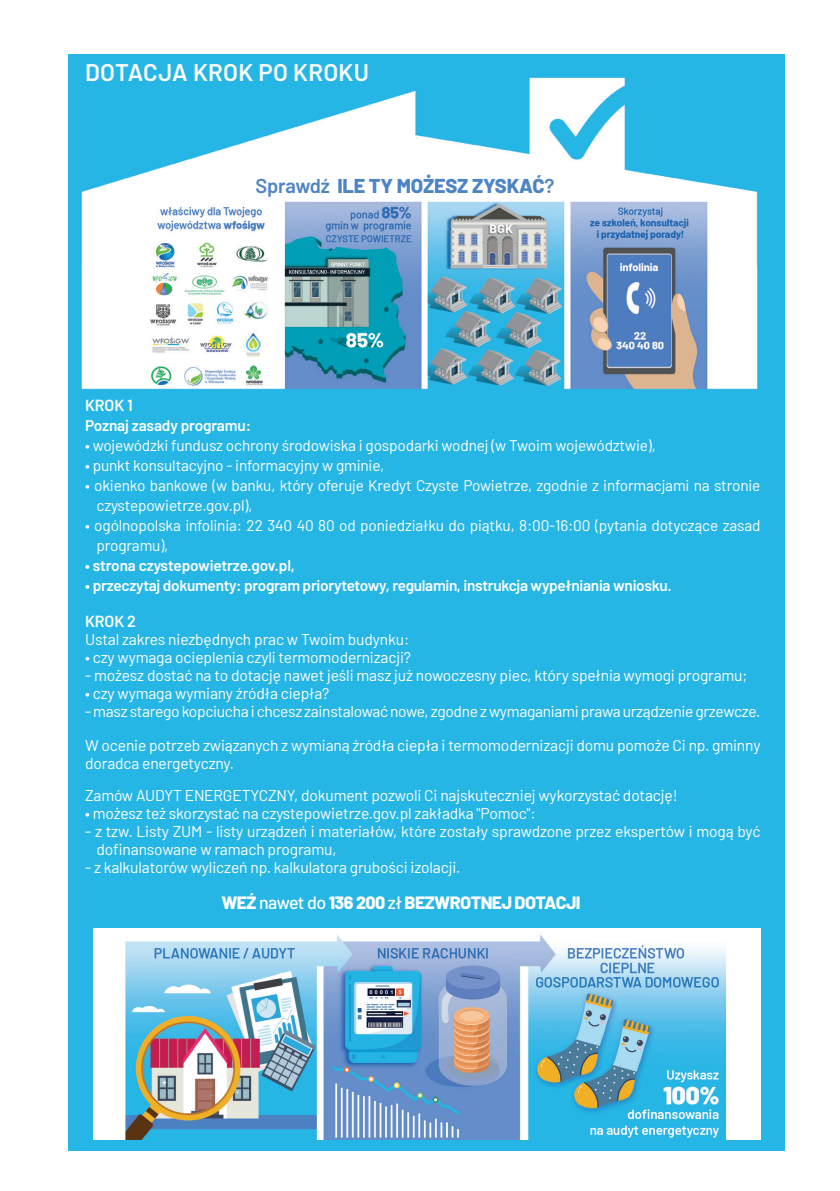
<style>
.page{position:relative;width:840px;height:1191px;background:#fff}
.page>*{position:absolute;margin:0;border:0;box-sizing:border-box;transform-origin:0 0}
.t1{font:600 24px "Barlow";letter-spacing:.01em;color:#fff}
.t2{font:800 20px "Barlow";letter-spacing:-.01em;color:#4d84c4}
.t3{font:800 17.8px "Barlow";letter-spacing:-.03em;color:#fff}
.t4{font:600 16px "Barlow";letter-spacing:-.01em;color:#fff}
.t5{font:15.6px/18px "Barlow";letter-spacing:-.01em;color:#fff}
.t6{font:15.4px/20px "Barlow";letter-spacing:-.01em;color:#fff}
.t7{font:600 15.4px "Barlow";letter-spacing:-.02em;color:#fff}
.s1{font-weight:600}
.s2{font-weight:500}
</style>
<div class="page">
<img style="left:68px;top:54px;width:716px;height:1097px">
<div style="left:93px;top:928px;width:667px;height:211px;background:#fff"></div>
<img style="left:125px;top:934px;width:602px;height:205px">
<p class="t1" style="left:85px;top:55px;width:285px">DOTACJA KROK PO KROKU</p>
<p class="t2" style="left:255px;top:171px;width:300px"><span class="s1">Sprawdź</span> ILE TY MOŻESZ ZYSKAĆ<span class="s1">?</span></p>
<p class="t4" style="left:85px;top:393px;width:49px">KROK 1</p>
<p class="t7" style="left:85px;top:414px;width:167px">Poznaj zasady programu:</p>
<p class="t6" style="left:85px;top:434px;width:572px">• wojewódzki fundusz ochrony środowiska i gospodarki wodnej (w Twoim województwie),</p>
<p class="t6" style="left:85px;top:454px;width:300px">• punkt konsultacyjno - informacyjny w gminie,</p>
<p class="t6" style="left:96px;top:474px;width:665px;text-indent:-11px">• okienko bankowe (w banku, który oferuje Kredyt Czyste Powietrze, zgodnie z informacjami na stronie czystepowietrze.gov.pl),</p>
<p class="t6" style="left:96px;top:514px;width:665px;text-indent:-11px">• ogólnopolska infolinia: 22 340 40 80 od poniedziałku do piątku, 8:00-16:00 (pytania dotyczące zasad programu),</p>
<p class="t7" style="left:85px;top:554px;width:211px">• strona czystepowietrze.gov.pl,</p>
<p class="t7" style="left:85px;top:574px;width:588px">• przeczytaj dokumenty: program priorytetowy, regulamin, instrukcja wypełniania wniosku.</p>
<p class="t4" style="left:85px;top:609px;width:52px">KROK 2</p>
<p class="t5" style="left:85px;top:629px;width:325px">Ustal zakres niezbędnych prac w Twoim budynku:</p>
<p class="t5" style="left:85px;top:647px;width:327px">• czy wymaga ocieplenia czyli termomodernizacji?</p>
<p class="t5" style="left:85px;top:665px;width:663px">- możesz dostać na to dotację nawet jeśli masz już nowoczesny piec, który spełnia wymogi programu;</p>
<p class="t5" style="left:85px;top:683px;width:246px">• czy wymaga wymiany źródła ciepła?</p>
<p class="t5" style="left:85px;top:701px;width:676px">- masz starego kopciucha i chcesz zainstalować nowe, zgodne z wymaganiami prawa urządzenie grzewcze.</p>
<p class="t5" style="left:85px;top:735px;width:676px">W ocenie potrzeb związanych z wymianą źródła ciepła i termomodernizacji domu pomoże Ci np. gminny doradca energetyczny.</p>
<p class="t5" style="left:85px;top:785px;width:593px">Zamów AUDYT ENERGETYCZNY, dokument pozwoli Ci najskuteczniej wykorzystać dotację!</p>
<p class="t5" style="left:85px;top:803px;width:452px">• możesz też skorzystać na czystepowietrze.gov.pl zakładka "Pomoc":</p>
<p class="t5" style="left:96px;top:821px;width:665px;text-indent:-11px">- z tzw. Listy ZUM - listy urządzeń i materiałów, które zostały sprawdzone przez ekspertów i mogą być dofinansowane w ramach programu,</p>
<p class="t5" style="left:85px;top:857px;width:377px">- z kalkulatorów wyliczeń np. kalkulatora grubości izolacji.</p>
<p class="t3" style="left:221px;top:889px;width:360px">WEŹ <span class="s2">nawet do</span> 136 200 <span class="s2">zł</span> BEZWROTNEJ DOTACJI</p>
</div>
